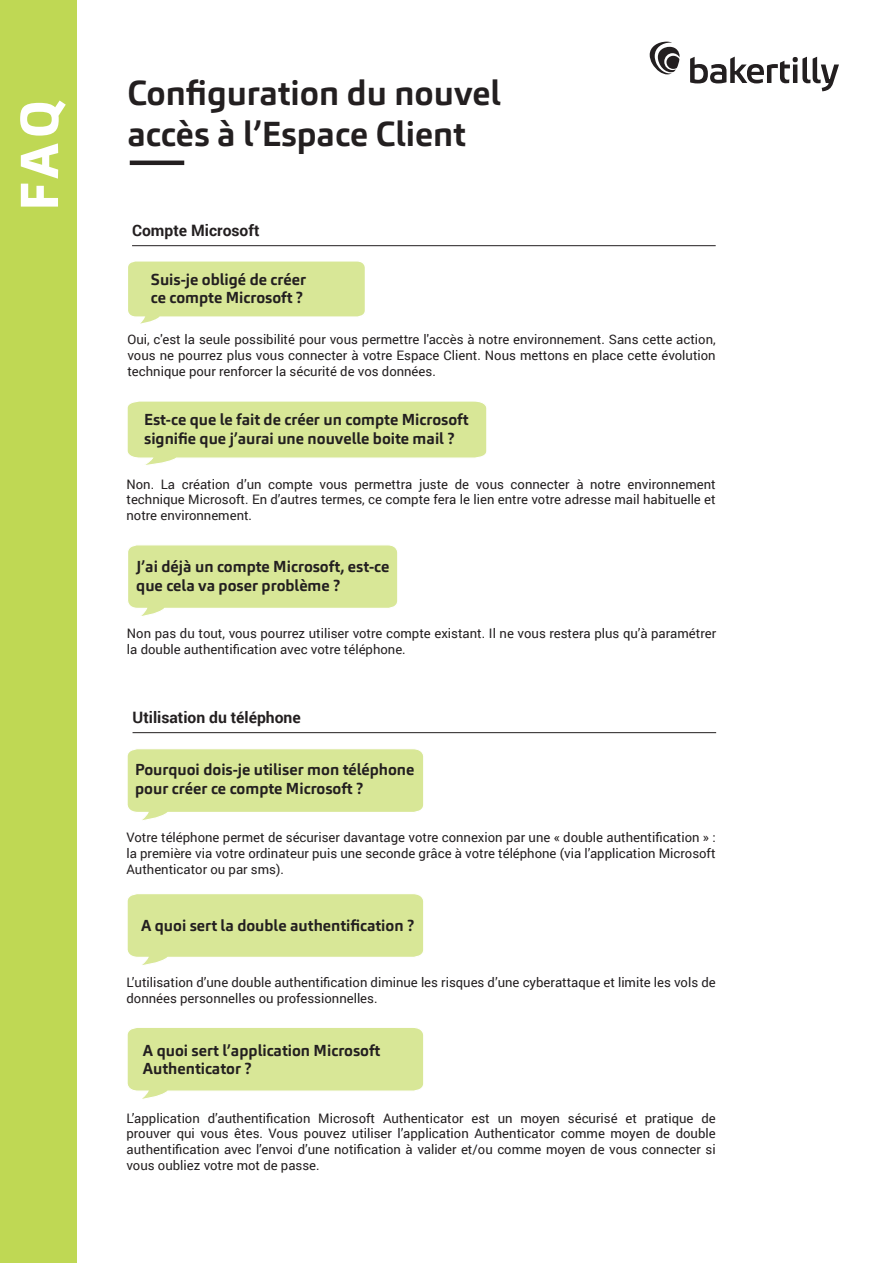
<style>
.page{position:relative;width:893px;height:1263px;background:#fff}
.page>*{position:absolute;margin:0;border:0;box-sizing:border-box;transform-origin:0 0}
.t1{font:800 52.65px "Carnac";color:#fff}
.t2{font:700 34.2px "Carnac";color:#231f20}
.t3{font:700 15.75px/18.9px "Carnac";color:#231f20}
.t4{font:700 15.75px "Roboto";color:#231f20}
.t5{font:13.05px/15.8px "Roboto";color:#231f20;text-align:justify}
</style>
<div class="page">
<svg style="left:128px;top:261px;width:237px;height:63px;background:#dceaa4"></svg>
<svg style="left:127px;top:401px;width:360px;height:64px;background:#ddeaa4"></svg>
<svg style="left:128px;top:545px;width:270px;height:71px;background:#dce9a3"></svg>
<svg style="left:127px;top:749px;width:297px;height:71px;background:#dce9a3"></svg>
<svg style="left:127px;top:894px;width:297px;height:71px;background:#dce9a3"></svg>
<svg style="left:127px;top:1028px;width:297px;height:71px;background:#dce9a3"></svg>
<div style="left:0;top:0;width:77px;height:1263px;background:#bfd854"></div>
<hr style="left:132px;top:245px;width:584px;height:1px;background:#231f20">
<hr style="left:130px;top:161px;width:54px;height:4px;background:#231f20">
<hr style="left:133px;top:732px;width:583px;height:1px;background:#231f20">
<svg style="left:690px;top:57px;width:149px;height:34px"></svg>
<svg style="left:650px;top:42px;width:29px;height:32px"></svg>
<p class="t1" style="left:6px;top:211px;width:112px;rotate:-90deg">FAQ</p>
<p class="t2" style="left:127px;top:71px;width:375px">Configuration du nouvel</p>
<p class="t2" style="left:127px;top:112px;width:340px">accès à l’Espace Client</p>
<p class="t4" style="left:132px;top:219px;width:129px">Compte Microsoft</p>
<p class="t3" style="left:151px;top:270px;width:157px">Suis-je obligé de créer</p>
<p class="t3" style="left:151px;top:288px;width:154px">ce compte Microsoft ?</p>
<p class="t5" style="left:127px;top:331px;width:590px">Oui, c'est la seule possibilité pour vous permettre l'accès à notre environnement. Sans cette action, vous ne pourrez plus vous connecter à votre Espace Client. Nous mettons en place cette évolution technique pour renforcer la sécurité de vos données.</p>
<p class="t3" style="left:144px;top:410px;width:326px">Est-ce que le fait de créer un compte Microsoft signifie que j’aurai une nouvelle boite mail ?</p>
<p class="t5" style="left:126px;top:476px;width:591px">Non. La création d’un compte vous permettra juste de vous connecter à notre environnement technique Microsoft. En d’autres termes, ce compte fera le lien entre votre adresse mail habituelle et notre environnement.</p>
<p class="t3" style="left:136px;top:557px;width:255px">J’ai déjà un compte Microsoft, est-ce que cela va poser problème ?</p>
<p class="t5" style="left:127px;top:625px;width:591px">Non pas du tout, vous pourrez utiliser votre compte existant. Il ne vous restera plus qu’à paramétrer la double authentification avec votre téléphone.</p>
<p class="t4" style="left:133px;top:706px;width:170px">Utilisation du téléphone</p>
<p class="t3" style="left:135px;top:760px;width:281px">Pourquoi dois-je utiliser mon téléphone pour créer ce compte Microsoft ?</p>
<p class="t5" style="left:126px;top:829px;width:591px">Votre téléphone permet de sécuriser davantage votre connexion par une « double authentification » : la première via votre ordinateur puis une seconde grâce à votre téléphone (via l’application Microsoft Authenticator ou par sms).</p>
<p class="t3" style="left:141px;top:916px;width:275px">A quoi sert la double authentification ?</p>
<p class="t5" style="left:126px;top:974px;width:591px">L’utilisation d’une double authentification diminue les risques d’une cyberattaque et limite les vols de données personnelles ou professionnelles.</p>
<p class="t3" style="left:143px;top:1040px;width:239px">A quoi sert l’application Microsoft<br>Authenticator ?</p>
<p class="t5" style="left:126px;top:1110px;width:591px">L’application d’authentification Microsoft Authenticator est un moyen sécurisé et pratique de prouver qui vous êtes. Vous pouvez utiliser l’application Authenticator comme moyen de double authentification avec l’envoi d’une notification à valider et/ou comme moyen de vous connecter si vous oubliez votre mot de passe.</p>
</div>
